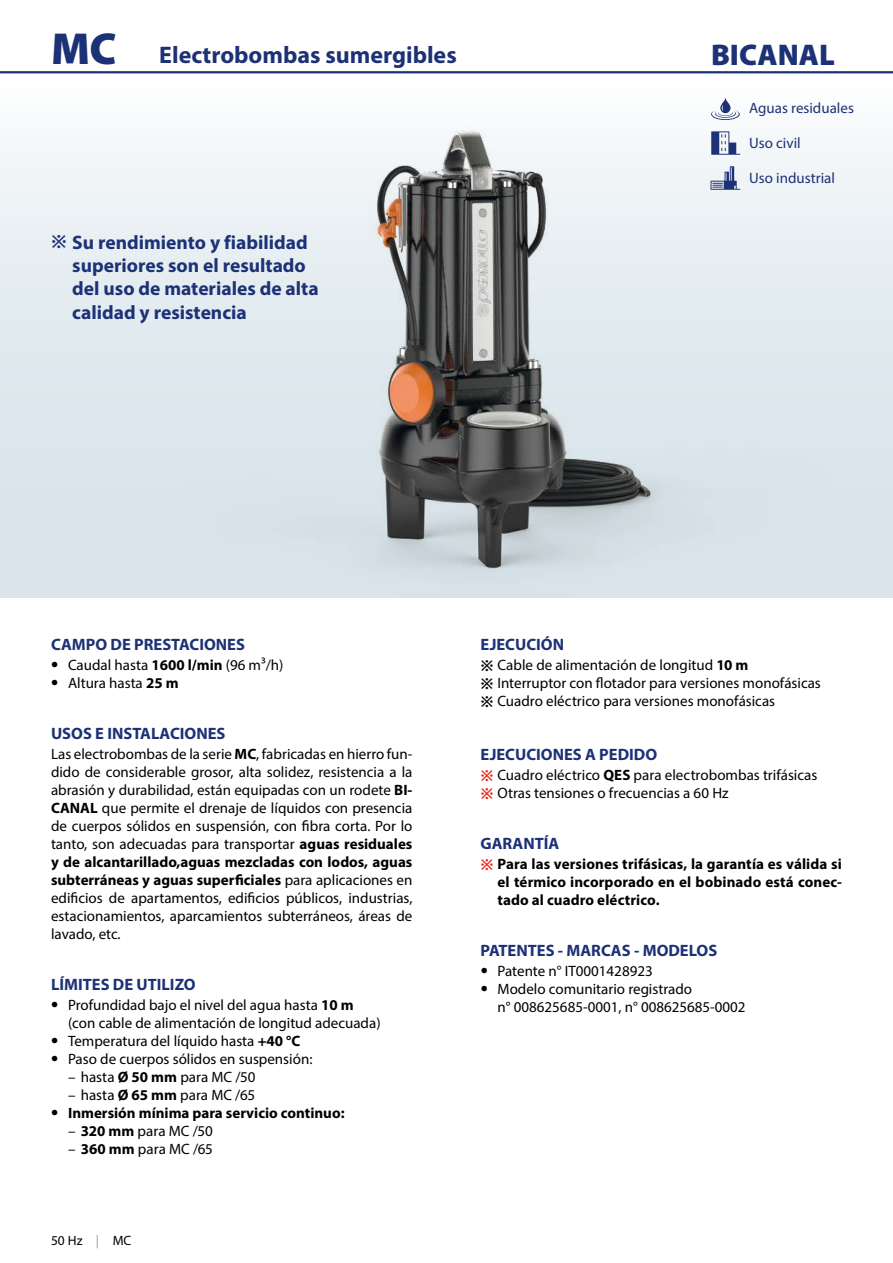
<style>
.page{position:relative;width:893px;height:1263px;background:#fff}
.page>*{position:absolute;margin:0;border:0;box-sizing:border-box;transform-origin:0 0}
.t1{font:900 30px "Myriad Pro";color:#1d3176}
.t2{font:700 24px "Myriad Pro";color:#1d3176}
.t3{font:700 19.5px/23.4px "Myriad Pro";color:#1d3176}
.t4{font:700 16.5px "Myriad Pro";color:#1d3176}
.t5{font:15px/18px "Myriad Pro";color:#000}
.t6{font:700 15px/18px "Myriad Pro";letter-spacing:.005em;color:#000;text-align:justify}
.t7{font:15px "Myriad Pro";color:#1d3176}
.t8{font:13.5px "Myriad Pro";color:#000}
.s1{font-weight:900;font-size:45px}
.s2{font-family:"Apple SD Gothic Neo";font-size:18px}
.s3{font-weight:700;font-size:21px}
.s4{font-weight:700}
.s5{font-size:21px}
.s6{color:#9c9e9f}
.s7{font-family:"Apple SD Gothic Neo";font-weight:700}
.s8{font-family:"Apple SD Gothic Neo";font-weight:700;color:#e42313}
.s9{font-family:"Apple SD Gothic Neo";color:#e42313}
</style>
<div class="page">
<div style="left:0;top:72px;width:893px;height:525px;background:linear-gradient(to bottom,#f7fafb,#d2e0e7)"></div>
<hr style="left:0;top:71px;width:893px;height:2px;background:#1d3176">
<img style="left:94px;top:124px;width:786px;height:474px">
<img style="left:392px;top:130px;width:73px;height:44px">
<svg style="left:711px;top:131px;width:29px;height:24px"></svg>
<svg style="left:711px;top:98px;width:29px;height:22px"></svg>
<svg style="left:710px;top:166px;width:30px;height:24px"></svg>
<h2 class="t2" style="left:51px;top:39px;width:407px"><span class="s1">MC</span> Electrobombas sumergibles</h2>
<h3 class="t3" style="left:72px;top:230px;width:248px;text-indent:-21px"><span class="s2">※</span> Su rendimiento y fiabilidad superiores son el resultado del uso de materiales de alta calidad y resistencia</h3>
<h1 class="t1" style="left:711px;top:35px;width:125px">BICANAL</h1>
<p class="t7" style="left:749px;top:99px;width:106px">Aguas residuales</p>
<p class="t7" style="left:749px;top:134px;width:53px">Uso civil</p>
<p class="t7" style="left:749px;top:169px;width:87px">Uso industrial</p>
<p class="t4" style="left:51px;top:634px;width:195px">CAMPO DE PRESTACIONES</p>
<p class="t5" style="left:51px;top:656px;width:234px"><span class="s3">•</span> Caudal hasta <span class="s4">1600 l/min</span> (96 m3/h)</p>
<p class="t5" style="left:51px;top:674px;width:129px"><span class="s3">•</span> Altura hasta <span class="s4">25 m</span></p>
<p class="t4" style="left:51px;top:722px;width:176px">USOS E INSTALACIONES</p>
<p class="t5" style="left:51px;top:745px;width:363px;text-align:justify">Las electrobombas de la serie <span class="s4">MC</span>, fabricadas en hierro fun&shy;dido de considerable grosor, alta solidez, resistencia a la abrasión y durabilidad, están equipadas con un rodete <span class="s4">BI-CANAL</span> que permite el drenaje de líquidos con presencia de cuerpos sólidos en suspensión, con fibra corta. Por lo tanto, son adecuadas para transportar <span class="s4">aguas residuales y de alcantarillado,aguas mezcladas con lodos, aguas subterráneas y aguas superficiales</span> para aplicaciones en edificios de apartamentos, edificios públicos, industrias, estacionamientos, aparcamientos subterráneos, áreas de lavado, etc.</p>
<p class="t4" style="left:51px;top:973px;width:146px">LÍMITES DE UTILIZO</p>
<p class="t5" style="left:68px;top:995px;width:314px;text-indent:-17px"><span class="s3">•</span> Profundidad bajo el nivel del agua hasta <span class="s4">10 m </span>(con cable de alimentación de longitud adecuada)</p>
<p class="t5" style="left:51px;top:1031px;width:251px"><span class="s3">•</span> Temperatura del líquido hasta <span class="s4">+40 °C</span></p>
<p class="t5" style="left:51px;top:1049px;width:263px"><span class="s3">•</span> Paso de cuerpos sólidos en suspensión:</p>
<p class="t5" style="left:68px;top:1067px;width:189px">– hasta <span class="s4">Ø 50 mm</span> para MC /50</p>
<p class="t5" style="left:68px;top:1085px;width:189px">– hasta <span class="s4">Ø 65 mm</span> para MC /65</p>
<p class="t6" style="left:51px;top:1103px;width:295px"><span class="s5">•</span> Inmersión mínima para servicio continuo:</p>
<p class="t5" style="left:68px;top:1121px;width:146px">– <span class="s4">320 mm</span> para MC /50</p>
<p class="t5" style="left:68px;top:1139px;width:146px">– <span class="s4">360 mm</span> para MC /65</p>
<p class="t8" style="left:51px;top:1232px;width:82px">50 Hz <span class="s6">|</span> MC</p>
<p class="t4" style="left:480px;top:634px;width:85px">EJECUCIÓN</p>
<p class="t5" style="left:480px;top:656px;width:342px"><span class="s7">※</span> Cable de alimentación de longitud <span class="s4">10 m<br></span><span class="s7">※</span> Interruptor con flotador para versiones monofásicas <span class="s7">※</span> Cuadro eléctrico para versiones monofásicas</p>
<p class="t4" style="left:480px;top:744px;width:178px">EJECUCIONES A PEDIDO</p>
<p class="t5" style="left:480px;top:766px;width:338px"><span class="s8">※</span> Cuadro eléctrico <span class="s4">QES</span> para electrobombas trifásicas <span class="s8">※</span> Otras tensiones o frecuencias a 60 Hz</p>
<p class="t4" style="left:480px;top:832px;width:80px">GARANTÍA</p>
<p class="t6" style="left:497px;top:854px;width:346px;text-indent:-17px"><span class="s9">※</span> Para las versiones trifásicas, la garantía es válida si el térmico incorporado en el bobinado está conec&shy;tado al cuadro eléctrico.</p>
<p class="t4" style="left:480px;top:939px;width:238px">PATENTES - MARCAS - MODELOS</p>
<p class="t5" style="left:481px;top:961px;width:174px"><span class="s3">•</span> Patente n° IT0001428923</p>
<p class="t5" style="left:497px;top:979px;width:250px;text-indent:-17px"><span class="s3">•</span> Modelo comunitario registrado<br>n° 008625685-0001, n° 008625685-0002</p>
</div>
